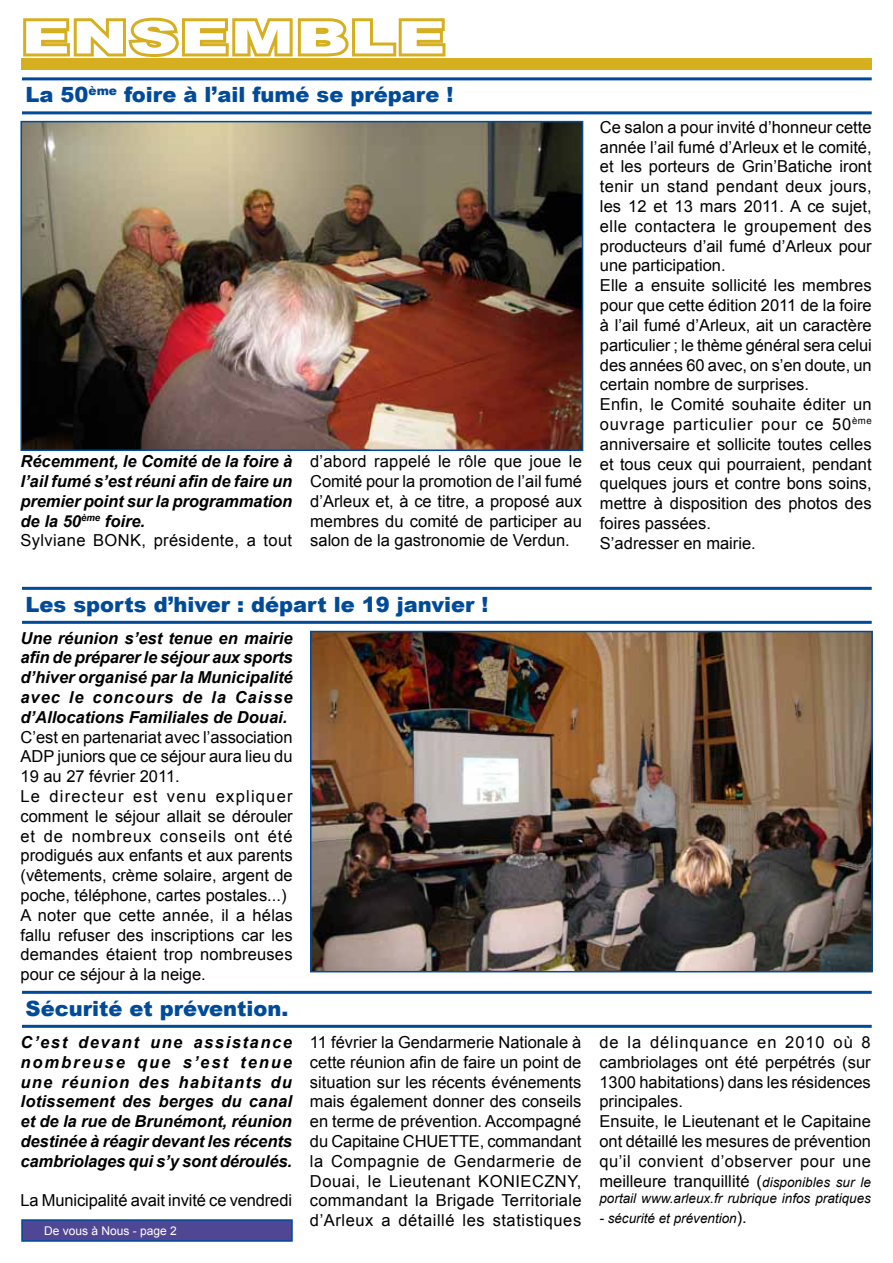
<style>
.page{position:relative;width:893px;height:1263px;background:#fff}
.page>*{position:absolute;margin:0;border:0;box-sizing:border-box;transform-origin:0 0}
.t1{font:900 45px "Arial";letter-spacing:.025em;color:#fff;scale:1.5 1}
.t2{font:900 21px "Arial";color:#004b99}
.t3{font:16.5px/19.8px "Arial";color:#000}
.t4{font:italic 700 16.5px/19.8px "Arial";color:#000;text-align:justify}
.t5{font:italic 13.5px "Arial";color:#000}
.t6{font:12px "Arial";color:#fff}
.s1{font-weight:400;font-style:normal}
.s2{font-style:italic;font-size:13.5px}
.s3{font-style:normal;font-size:16.5px}
</style>
<div class="page">
<div style="left:22px;top:1220px;width:270px;height:21px;background:#4f4794"></div>
<div style="left:21px;top:1219px;width:272px;height:23px;border:2px solid #004b99"></div>
<svg style="left:23px;top:17px;width:423px;height:40px"></svg>
<div style="left:21px;top:58px;width:851px;height:12px;background:#d6af21"></div>
<hr style="left:22px;top:77px;width:850px;height:3px;background:#004b99">
<hr style="left:22px;top:111px;width:850px;height:3px;background:#004b99">
<img style="left:24px;top:124px;width:556px;height:324px">
<div style="left:21px;top:121px;width:562px;height:330px;border:2px solid #004b99"></div>
<hr style="left:22px;top:587px;width:850px;height:3px;background:#004b99">
<hr style="left:22px;top:621px;width:850px;height:3px;background:#004b99">
<img style="left:313px;top:634px;width:557px;height:335px">
<div style="left:310px;top:631px;width:563px;height:341px;border:2px solid #004b99"></div>
<hr style="left:22px;top:991px;width:850px;height:3px;background:#004b99">
<hr style="left:22px;top:1025px;width:850px;height:3px;background:#004b99">
<h1 class="t1" style="left:21px;top:5px;width:284px">ENSEMBLE</h1>
<p class="t2" style="left:26px;top:80px;width:429px">La 50<sup>ème</sup> foire à l’ail fumé se prépare !</p>
<p class="t4" style="left:21px;top:452px;width:273px;text-align:left">Récemment, le Comité de la foire à l’ail fumé s’est réuni afin de faire un premier point sur la programmation de la 50<sup>ème</sup> foire.<br><span class="s1">Sylviane BONK, présidente, a tout</span></p>
<p class="t3" style="left:310px;top:452px;width:273px;text-align:justify">d’abord rappelé le rôle que joue le Comité pour la promotion de l’ail fumé d’Arleux et, à ce titre, a proposé aux membres du comité de participer au salon de la gastronomie de Verdun.</p>
<p class="t3" style="left:600px;top:117px;width:273px">Ce salon a pour invité d’honneur cette année l’ail fumé d’Arleux et le comité, et les porteurs de Grin’Batiche iront tenir un stand pendant deux jours, les 12 et 13 mars 2011. A ce sujet, elle contactera le groupement des producteurs d’ail fumé d’Arleux pour une participation.<br>Elle a ensuite sollicité les membres pour que cette édition 2011 de la foire à l’ail fumé d’Arleux, ait un caractère particulier ; le thème général sera celui des années 60 avec, on s’en doute, un certain nombre de surprises.<br>Enfin, le Comité souhaite éditer un ouvrage particulier pour ce 50<sup>ème </sup>anniversaire et sollicite toutes celles et tous ceux qui pourraient, pendant quelques jours et contre bons soins, mettre à disposition des photos des foires passées.<br>S’adresser en mairie.</p>
<p class="t2" style="left:26px;top:589px;width:464px">Les sports d’hiver : départ le 19 janvier !</p>
<p class="t4" style="left:21px;top:628px;width:274px">Une réunion s’est tenue en mairie afin de préparer le séjour aux sports d’hiver organisé par la Municipalité avec le concours de la Caisse d’Allocations Familiales de Douai.</p>
<p class="t3" style="left:21px;top:727px;width:274px">C’est en partenariat avec l’association ADP juniors que ce séjour aura lieu du 19 au 27 février 2011.<br>Le directeur est venu expliquer comment le séjour allait se dérouler et de nombreux conseils ont été prodigués aux enfants et aux parents (vêtements, crème solaire, argent de poche, téléphone, cartes postales...)<br>A noter que cette année, il a hélas fallu refuser des inscriptions car les demandes étaient trop nombreuses pour ce séjour à la neige.</p>
<p class="t2" style="left:26px;top:993px;width:265px">Sécurité et prévention.</p>
<p class="t4" style="left:21px;top:1033px;width:273px">C’est devant une assistance nombreuse que s’est tenue une réunion des habitants du lotissement des berges du canal et de la rue de Brunémont, réunion destinée à réagir devant les récents cambriolages qui s’y sont déroulés.</p>
<p class="t3" style="left:21px;top:1191px;width:273px">La Municipalité avait invité ce vendredi</p>
<p class="t6" style="left:44px;top:1223px;width:134px">De vous à Nous - page 2</p>
<p class="t3" style="left:310px;top:1032px;width:273px;text-align:justify">11 février la Gendarmerie Nationale à cette réunion afin de faire un point de situation sur les récents événements mais également donner des conseils en terme de prévention. Accompagné du Capitaine CHUETTE, commandant la Compagnie de Gendarmerie de Douai, le Lieutenant KONIECZNY, commandant la Brigade Territoriale d’Arleux a détaillé les statistiques</p>
<p class="t3" style="left:599px;top:1032px;width:273px">de la délinquance en 2010 où 8 cambriolages ont été perpétrés (sur 1300 habitations) dans les résidences principales.<br>Ensuite, le Lieutenant et le Capitaine ont détaillé les mesures de prévention qu’il convient d’observer pour une meilleure tranquillité (<span class="s2">disponibles sur le</span></p>
<p class="t5" style="left:599px;top:1189px;width:273px">portail www.arleux.fr rubrique infos pratiques</p>
<p class="t5" style="left:599px;top:1209px;width:149px">- sécurité et prévention<span class="s3">).</span></p>
</div>
